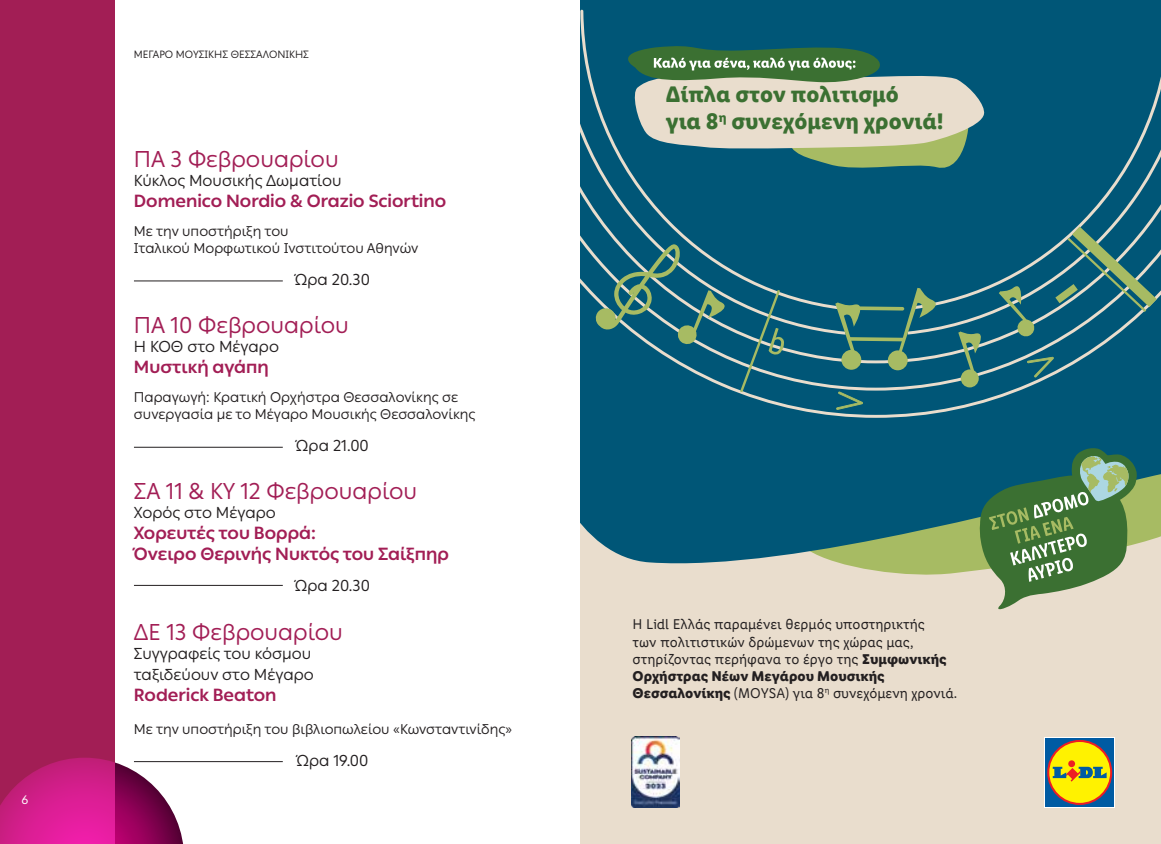
<style>
.page{position:relative;width:1161px;height:844px;background:#fff}
.page>*{position:absolute;margin:0;border:0;box-sizing:border-box;transform-origin:0 0}
.t1{font:22.75px "Ping LCG";color:#a21e55}
.t2{font:700 22.57px/27.1px "Lidl Font Pro";color:#3b7032}
.t3{font:700 17.5px/21px "Ping LCG";color:#a21e55}
.t4{font:15.75px/21px "Ping LCG";color:#231f20}
.t5{font:14.17px/17.2px "Lidl Font Pro";color:#231f20}
.t6{font:14px/16.8px "Ping LCG";color:#231f20}
.t7{font:12.25px "Ping LCG";color:#fff}
.t8{font:10.5px "Ping LCG";color:#231f20}
.s1{font-weight:700}
</style>
<div class="page">
<hr style="left:134px;top:280px;width:149px;height:1px;background:#231f20">
<hr style="left:134px;top:446px;width:149px;height:1px;background:#231f20">
<hr style="left:134px;top:584px;width:149px;height:1px;background:#231f20">
<hr style="left:134px;top:761px;width:149px;height:1px;background:#231f20">
<div style="left:0;top:0;width:114px;height:843px;background:#a21e55"></div>
<svg style="left:0;top:757px;width:184px;height:86px"></svg>
<div style="left:580px;top:385px;width:581px;height:458px;background:#e9ddcd"></div>
<svg style="left:580px;top:0;width:581px;height:572px;background:#1e677a"></svg>
<svg style="left:580px;top:390px;width:581px;height:27px;background:#0c5d7b"></svg>
<svg style="left:580px;top:363px;width:581px;height:27px;background:#105f7d"></svg>
<svg style="left:580px;top:174px;width:581px;height:189px;background:#0d5d7b"></svg>
<svg style="left:580px;top:10px;width:266px;height:324px;background:#105f7d"></svg>
<svg style="left:907px;top:174px;width:254px;height:160px;background:#15627e"></svg>
<div style="left:580px;top:10px;width:262px;height:299px;background:#005677"></div>
<div style="left:914px;top:10px;width:247px;height:299px;background:#005677"></div>
<svg style="left:979px;top:447px;width:158px;height:162px"></svg>
<svg style="left:609px;top:41px;width:376px;height:133px;background:#7e9e94"></svg>
<svg style="left:835px;top:288px;width:111px;height:66px;background:#236b75"></svg>
<div style="left:841px;top:350px;width:20px;height:20px;background:#a7bb63;border-radius:50%"></div>
<div style="left:888px;top:350px;width:20px;height:20px;background:#a7bb63;border-radius:50%"></div>
<svg style="left:999px;top:280px;width:36px;height:57px;background:#3d7a79"></svg>
<svg style="left:958px;top:330px;width:30px;height:48px"></svg>
<div style="left:961px;top:369px;width:18px;height:18px;background:#a7bb63;border-radius:50%"></div>
<svg style="left:595px;top:244px;width:139px;height:101px;background:#2e717b"></svg>
<svg style="left:1055px;top:226px;width:102px;height:86px;background:#34747b"></svg>
<svg style="left:740px;top:290px;width:44px;height:102px;background:#246b7d"></svg>
<svg style="left:836px;top:391px;width:27px;height:19px"></svg>
<svg style="left:1027px;top:356px;width:27px;height:21px"></svg>
<svg style="left:1044px;top:737px;width:71px;height:70px"></svg>
<div style="left:1045px;top:738px;width:69px;height:68px;background:#005ba3"></div>
<svg style="left:1047px;top:739px;width:65px;height:65px"></svg>
<div style="left:1049px;top:741px;width:61px;height:61px;background:#fff200;border-radius:50%"></div>
<div style="left:1068px;top:760px;width:7px;height:7px;background:#ed1d24;border-radius:50%"></div>
<svg style="left:1053px;top:766px;width:53px;height:15px"></svg>
<img style="left:631px;top:736px;width:48px;height:71px">
<p class="t7" style="left:21px;top:790px;width:8px">6</p>
<p class="t8" style="left:134px;top:46px;width:177px">MEΓΑΡΟ ΜΟΥΣΙΚΗΣ ΘΕΣΣΑΛΟΝΙΚΗΣ</p>
<h1 class="t1" style="left:134px;top:142px;width:206px">ΠΑ 3 Φεβρουαρίου</h1>
<p class="t4" style="left:134px;top:169px;width:209px">Κύκλος Μουσικής Δωματίου</p>
<p class="t3" style="left:134px;top:189px;width:314px">Domenico Nordio &amp; Orazio Sciortino</p>
<p class="t6" style="left:134px;top:222px;width:286px">Με την υποστήριξη του<br>Ιταλικού Μορφωτικού Ινστιτούτου Αθηνών</p>
<p class="t4" style="left:295px;top:268px;width:77px">Ώρα 20.30</p>
<h1 class="t1" style="left:134px;top:308px;width:216px">ΠΑ 10 Φεβρουαρίου</h1>
<p class="t4" style="left:134px;top:335px;width:147px">Η ΚΟΘ στο Μέγαρο</p>
<p class="t3" style="left:134px;top:355px;width:136px">Μυστική αγάπη</p>
<p class="t6" style="left:134px;top:388px;width:343px">Παραγωγή: Κρατική Ορχήστρα Θεσσαλονίκης σε συνεργασία με το Μέγαρο Μουσικής Θεσσαλονίκης</p>
<p class="t4" style="left:296px;top:434px;width:74px">Ώρα 21.00</p>
<h1 class="t1" style="left:134px;top:474px;width:285px">ΣΑ 11 &amp; ΚΥ 12 Φεβρουαρίου</h1>
<p class="t4" style="left:134px;top:501px;width:143px">Χορός στο Μέγαρο</p>
<p class="t3" style="left:134px;top:521px;width:316px">Χορευτές του Βορρά:<br>Όνειρο Θερινής Νυκτός του Σαίξπηρ</p>
<p class="t4" style="left:295px;top:574px;width:77px">Ώρα 20.30</p>
<h1 class="t1" style="left:134px;top:614px;width:210px">ΔΕ 13 Φεβρουαρίου</h1>
<p class="t4" style="left:134px;top:641px;width:181px">Συγγραφείς του κόσμου ταξιδεύουν στο Μέγαρο</p>
<p class="t3" style="left:134px;top:683px;width:144px">Roderick Beaton</p>
<p class="t6" style="left:134px;top:720px;width:380px">Με την υποστήριξη του βιβλιοπωλείου «Κωνσταντινίδης»</p>
<p class="t4" style="left:296px;top:749px;width:74px">Ώρα 19.00</p>
<h2 class="t2" style="left:666px;top:81px;width:279px">Δίπλα στον πολιτισμό<br>για 8<sup>η</sup> συνεχόμενη χρονιά!</h2>
<p class="t5" style="left:632px;top:616px;width:326px">H Lidl Ελλάς παραμένει θερμός υποστηρικτής<br>των πολιτιστικών δρώμενων της χώρας μας, στηρίζοντας περήφανα το έργο της <span class="s1">Συμφωνικής Ορχήστρας Νέων Μεγάρου Μουσικής Θεσσαλονίκης</span> (MOYSA) για 8<sup>η</sup> συνεχόμενη χρονιά.</p>
</div>
